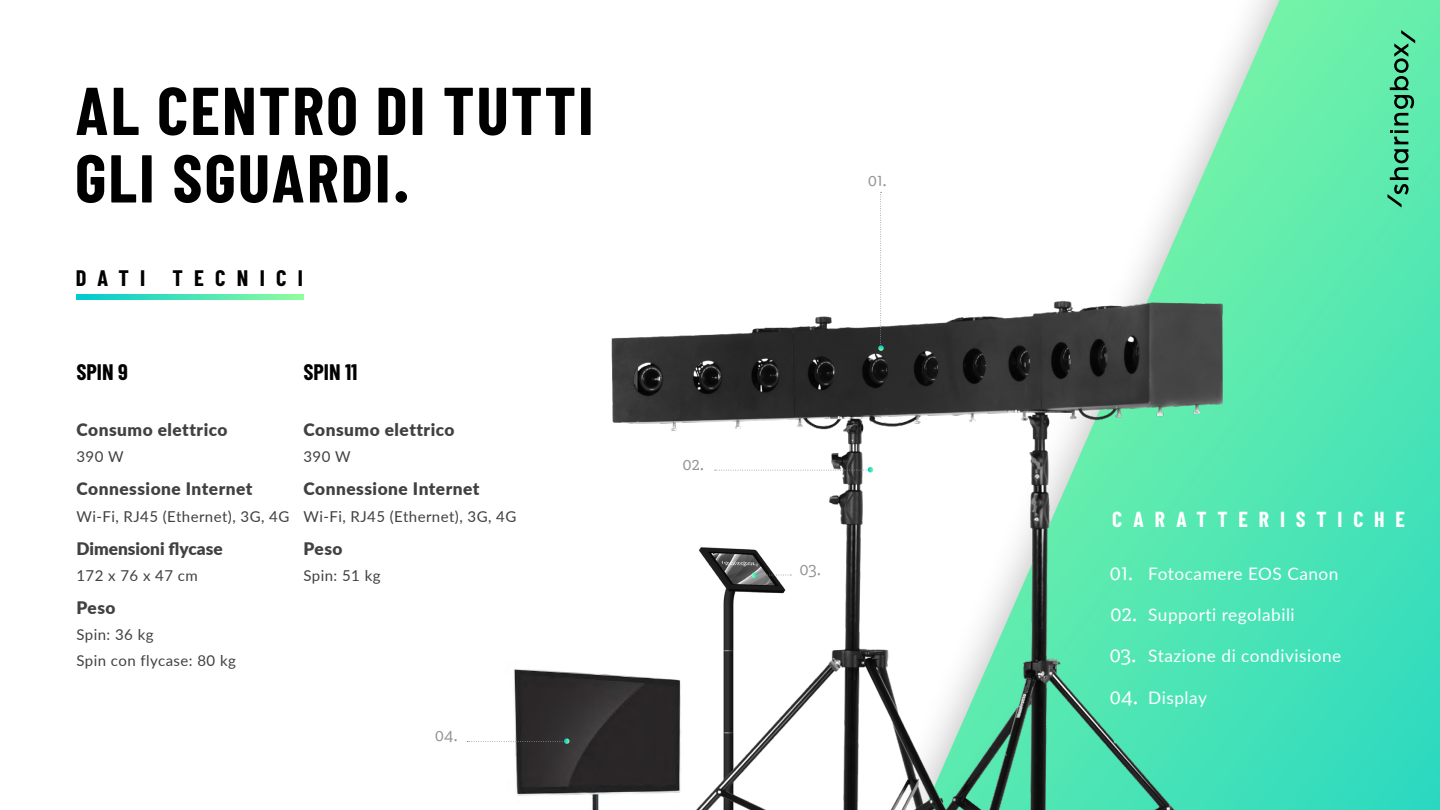
<style>
.page{position:relative;width:1440px;height:810px;background:#fff}
.page>*{position:absolute;margin:0;border:0;box-sizing:border-box;transform-origin:0 0}
.t1{font:700 67.5px/67.5px "Barlow Condensed";letter-spacing:.03em;color:#000}
.t2{font:22.5px/41.3px "Slabo 27 px";color:#fff}
.t3{font:700 22.5px "Barlow Condensed";letter-spacing:.5em;color:#000}
.t4{font:700 22.5px "Barlow Condensed";letter-spacing:.46em;color:#000}
.t5{font:700 21.75px "Barlow Condensed";letter-spacing:.5em;color:#fff}
.t6{font:18px "Slabo 27 px";color:#939598}
.t7{font:900 17.25px "Lato";letter-spacing:.03em;color:#414042}
.t8{font:17.25px "Lato";letter-spacing:.03em;color:#fff}
.t9{font:900 17.25px "Lato";color:#414042}
.t10{font:15px/26.2px "Lato";letter-spacing:.03em;color:#414042}
</style>
<div class="page">
<img style="left:514px;top:669px;width:85px;height:141px">
<svg style="left:76px;top:295px;width:228px;height:4px"></svg>
<svg style="left:1198px;top:0;width:242px;height:138px"></svg>
<img style="left:599px;top:138px;width:841px;height:672px">
<svg style="left:1388px;top:30px;width:27px;height:178px;background:#4bb989"></svg>
<svg style="left:715px;top:467px;width:158px;height:5px"></svg>
<svg style="left:467px;top:738px;width:103px;height:6px"></svg>
<svg style="left:752px;top:573px;width:39px;height:5px"></svg>
<svg style="left:878px;top:192px;width:6px;height:159px"></svg>
<h1 class="t1" style="left:75px;top:76px;width:520px">AL CENTRO DI TUTTI<br>GLI SGUARDI.</h1>
<h2 class="t3" style="left:76px;top:264px;width:229px">DATI TECNICI</h2>
<h2 class="t4" style="left:76px;top:357px;width:53px">SPIN 9</h2>
<h2 class="t4" style="left:304px;top:357px;width:55px">SPIN 11</h2>
<p class="t7" style="left:76px;top:417px;width:153px">Consumo elettrico</p>
<p class="t10" style="left:76px;top:443px;width:49px">390 W</p>
<p class="t7" style="left:76px;top:476px;width:178px">Connessione Internet</p>
<p class="t10" style="left:76px;top:502px;width:214px">Wi-Fi, RJ45 (Ethernet), 3G, 4G</p>
<p class="t9" style="left:76px;top:535px;width:148px">Dimensioni flycase</p>
<p class="t10" style="left:76px;top:562px;width:123px">172 x 76 x 47 cm</p>
<p class="t7" style="left:76px;top:595px;width:41px">Peso</p>
<p class="t10" style="left:76px;top:621px;width:161px">Spin: 36 kg<br>Spin con flycase: 80 kg</p>
<p class="t7" style="left:304px;top:417px;width:153px">Consumo elettrico</p>
<p class="t10" style="left:304px;top:443px;width:49px">390 W</p>
<p class="t7" style="left:304px;top:476px;width:178px">Connessione Internet</p>
<p class="t10" style="left:304px;top:502px;width:214px">Wi-Fi, RJ45 (Ethernet), 3G, 4G</p>
<p class="t7" style="left:304px;top:535px;width:41px">Peso</p>
<p class="t10" style="left:304px;top:562px;width:79px">Spin: 51 kg</p>
<p class="t6" style="left:435px;top:725px;width:24px">04.</p>
<p class="t6" style="left:682px;top:453px;width:23px">02.</p>
<p class="t6" style="left:868px;top:170px;width:20px">01.</p>
<p class="t6" style="left:800px;top:559px;width:23px">03.</p>
<h3 class="t5" style="left:1112px;top:506px;width:294px">CARATTERISTICHE</h3>
<h2 class="t2" style="left:1110px;top:552px;width:30px">01.<br>02.<br>03.<br>04.</h2>
<p class="t8" style="left:1148px;top:561px;width:192px">Fotocamere EOS Canon</p>
<p class="t8" style="left:1148px;top:602px;width:148px">Supporti regolabili</p>
<p class="t8" style="left:1148px;top:644px;width:195px">Stazione di condivisione</p>
<p class="t8" style="left:1148px;top:685px;width:60px">Display</p>
</div>
